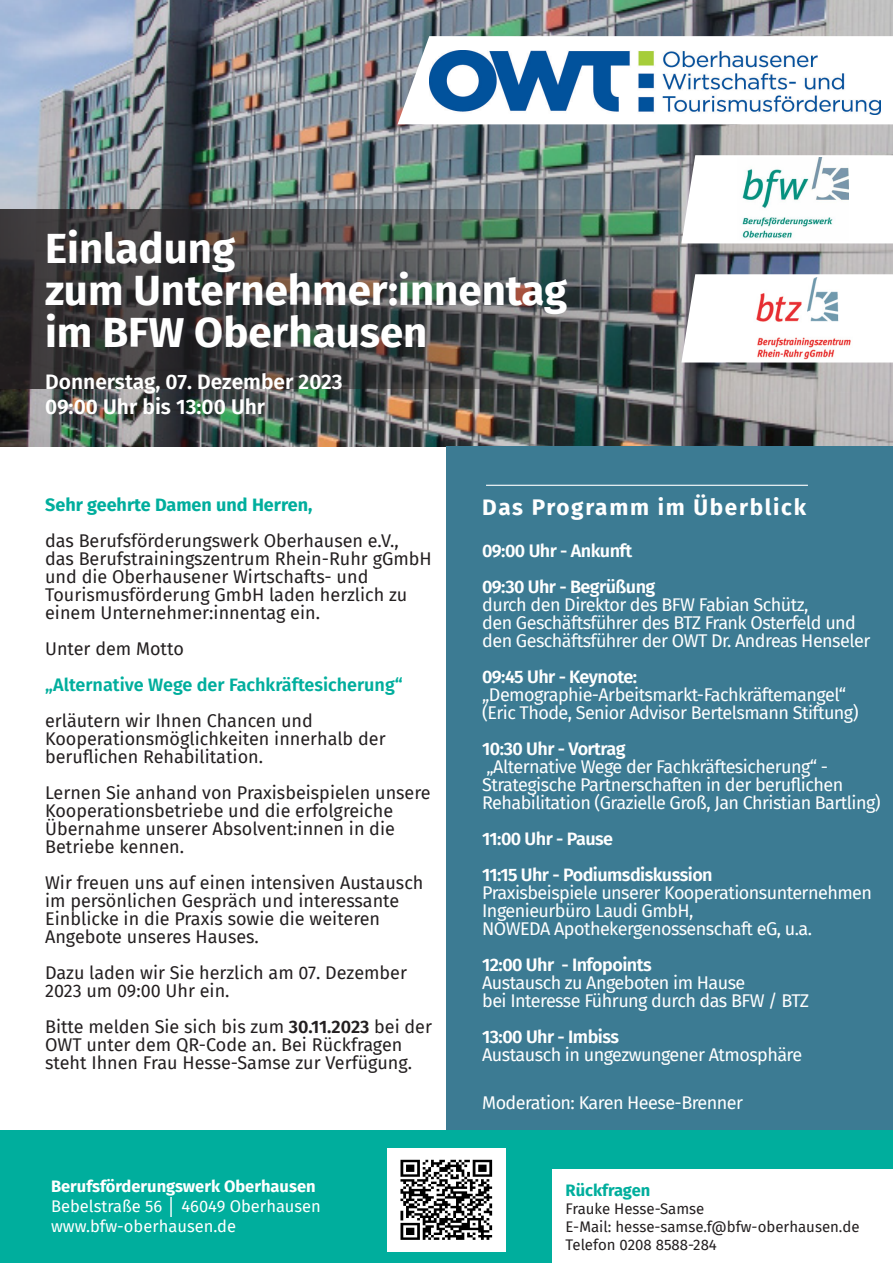
<style>
.page{position:relative;width:893px;height:1263px;background:#fff}
.page>*{position:absolute;margin:0;border:0;box-sizing:border-box;transform-origin:0 0}
.t1{font:700 42px/42px "Fira Sans";color:#fff}
.t2{font:700 22.5px "Fira Sans";letter-spacing:.075em;color:#fff}
.t3{font:600 21px "Fira Sans";color:#fff}
.t4{font:18px/18px "Fira Sans";color:#231f20}
.t5{font:18px/18px "Fira Sans";letter-spacing:-.03em;color:#fff}
.t6{font:600 18px "Fira Sans";letter-spacing:-.03em;color:#fff}
.t7{font:600 18px "Fira Sans";color:#00ae9d}
.t8{font:700 18px "Fira Sans";color:#00ae9d}
.t9{font:16.5px "Fira Sans";color:#fff}
.t10{font:700 16.5px "Fira Sans";color:#fff}
.t11{font:700 16.5px "Fira Sans";color:#00ae9d}
.t12{font:15px "Fira Sans";color:#231f20}
.s1{font-weight:600}
.s2{font-family:"Arial"}
</style>
<div class="page">
<img style="left:0;top:0;width:893px;height:446px">
<svg style="left:681px;top:155px;width:212px;height:88px"></svg>
<div style="left:447px;top:446px;width:446px;height:684px;background:#3c7b93"></div>
<hr style="left:486px;top:485px;width:322px;height:1px;background:#fff">
<div style="left:0;top:1130px;width:893px;height:133px;background:#00ae9d"></div>
<div style="left:553px;top:1169px;width:340px;height:94px;background:#fff"></div>
<svg style="left:0;top:209px;width:670px;height:180px"></svg>
<svg style="left:681px;top:274px;width:212px;height:88px"></svg>
<svg style="left:397px;top:36px;width:496px;height:88px"></svg>
<img style="left:750px;top:277px;width:115px;height:82px">
<img style="left:430px;top:50px;width:451px;height:64px">
<img style="left:387px;top:1148px;width:118px;height:103px">
<img style="left:737px;top:158px;width:111px;height:83px">
<p class="t1" style="left:45px;top:224px;width:524px">Einladung<br>zum Unternehmer:innentag</p>
<p class="t1" style="left:45px;top:308px;width:384px">im BFW Oberhausen</p>
<p class="t3" style="left:45px;top:365px;width:299px">Donnerstag, 07. Dezember 2023</p>
<p class="t3" style="left:45px;top:390px;width:222px">09:00 Uhr bis 13:00 Uhr</p>
<p class="t8" style="left:45px;top:490px;width:269px">Sehr geehrte Damen und Herren,</p>
<p class="t4" style="left:45px;top:531px;width:388px">das Berufsförderungswerk Oberhausen e.V., das Berufstrainingszentrum Rhein-Ruhr gGmbH und die Oberhausener Wirtschafts- und Tourismusförderung GmbH laden herzlich zu einem Unternehmer:innentag ein.</p>
<p class="t4" style="left:45px;top:639px;width:140px">Unter dem Motto</p>
<p class="t7" style="left:45px;top:670px;width:359px">„Alternative Wege der Fachkräftesicherung“</p>
<p class="t4" style="left:45px;top:711px;width:342px">erläutern wir Ihnen Chancen und<br>Kooperationsmöglichkeiten innerhalb der beruflichen Rehabilitation.</p>
<p class="t4" style="left:45px;top:783px;width:387px">Lernen Sie anhand von Praxisbeispielen unsere Kooperationsbetriebe und die erfolgreiche Übernahme unserer Absolvent:innen in die Betriebe kennen.</p>
<p class="t4" style="left:45px;top:873px;width:380px">Wir freuen uns auf einen intensiven Austausch im persönlichen Gespräch und interessante Einblicke in die Praxis sowie die weiteren Angebote unseres Hauses.</p>
<p class="t4" style="left:45px;top:963px;width:363px">Dazu laden wir Sie herzlich am 07. Dezember<br>2023 um 09:00 Uhr ein.</p>
<p class="t4" style="left:45px;top:1017px;width:388px">Bitte melden Sie sich bis zum <span class="s1">30.11.2023</span> bei der<br>OWT unter dem QR-Code an. Bei Rückfragen steht Ihnen Frau Hesse-Samse zur Verfügung.</p>
<p class="t10" style="left:51px;top:1172px;width:266px">Berufsförderungswerk Oberhausen</p>
<p class="t9" style="left:51px;top:1193px;width:271px">Bebelstraße 56 <span class="s2">│</span> 46049 Oberhausen</p>
<p class="t9" style="left:51px;top:1213px;width:186px">www.bfw-oberhausen.de</p>
<p class="t2" style="left:482px;top:489px;width:325px">Das Programm im Überblick</p>
<p class="t6" style="left:482px;top:536px;width:151px">09:00 Uhr - Ankunft</p>
<p class="t6" style="left:482px;top:572px;width:175px">09:30 Uhr - Begrüßung</p>
<p class="t5" style="left:482px;top:595px;width:328px">durch den Direktor des BFW Fabian Schütz,</p>
<p class="t5" style="left:482px;top:613px;width:390px">den Geschäftsführer des BTZ Frank Osterfeld und den Geschäftsführer der OWT Dr. Andreas Henseler</p>
<p class="t6" style="left:482px;top:662px;width:156px">09:45 Uhr - Keynote:</p>
<p class="t5" style="left:482px;top:685px;width:378px">„Demographie-Arbeitsmarkt-Fachkräftemangel“ (Eric Thode, Senior Advisor Bertelsmann Stiftung)</p>
<p class="t6" style="left:482px;top:734px;width:145px">10:30 Uhr - Vortrag</p>
<p class="t5" style="left:486px;top:757px;width:343px">„Alternative Wege der Fachkräftesicherung“ -</p>
<p class="t5" style="left:482px;top:775px;width:363px">Strategische Partnerschaften in der beruflichen</p>
<p class="t5" style="left:482px;top:793px;width:400px">Rehabilitation (Grazielle Groß, Jan Christian Bartling)</p>
<p class="t6" style="left:482px;top:824px;width:132px">11:00 Uhr - Pause</p>
<p class="t6" style="left:482px;top:860px;width:232px">11:15 Uhr - Podiumsdiskussion</p>
<p class="t5" style="left:482px;top:883px;width:391px">Praxisbeispiele unserer Kooperationsunternehmen</p>
<p class="t5" style="left:482px;top:901px;width:213px">Ingenieurbüro Laudi GmbH,</p>
<p class="t5" style="left:482px;top:919px;width:331px">NOWEDA Apothekergenossenschaft eG, u.a.</p>
<p class="t6" style="left:482px;top:950px;width:171px">12:00 Uhr - Infopoints</p>
<p class="t5" style="left:482px;top:973px;width:265px">Austausch zu Angeboten im Hause</p>
<p class="t5" style="left:482px;top:991px;width:328px">bei Interesse Führung durch das BFW / BTZ</p>
<p class="t6" style="left:482px;top:1022px;width:138px">13:00 Uhr - Imbiss</p>
<p class="t5" style="left:482px;top:1045px;width:322px">Austausch in ungezwungener Atmosphäre</p>
<p class="t5" style="left:482px;top:1093px;width:262px">Moderation: Karen Heese-Brenner</p>
<p class="t11" style="left:566px;top:1176px;width:86px">Rückfragen</p>
<p class="t12" style="left:566px;top:1197px;width:140px">Frauke Hesse-Samse</p>
<p class="t12" style="left:566px;top:1215px;width:295px">E-Mail: hesse-samse.f@bfw-oberhausen.de</p>
<p class="t12" style="left:566px;top:1233px;width:153px">Telefon 0208 8588-284</p>
</div>
